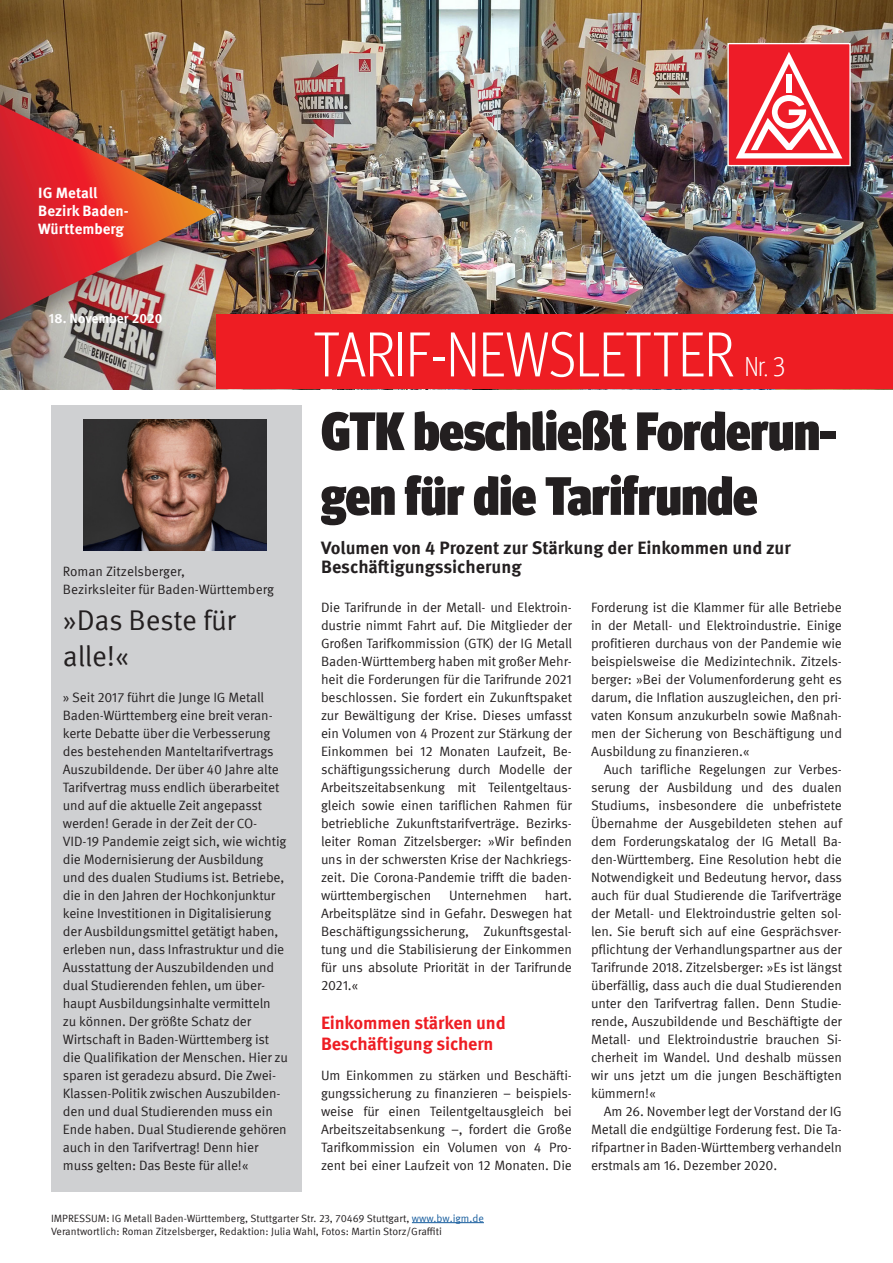
<style>
.page{position:relative;width:893px;height:1263px;background:#fff}
.page>*{position:absolute;margin:0;border:0;box-sizing:border-box;transform-origin:0 0}
.t1{font:300 condensed 63px "Meta Head IGM";color:#fff}
.t2{font:900 condensed 54px/64.8px "Meta Head IGM";letter-spacing:-.01em;color:#231f20}
.t3{font:28.5px/36px "Meta IGM";letter-spacing:-.015em;color:#231f20}
.t4{font:300 condensed 27px "Meta Head IGM";color:#fff}
.copy{font:700 18px "Meta IGM";color:#231f20}
.copy-2{font:700 18px/21px "Meta IGM";letter-spacing:-.01em;color:#ee1d23}
.t5{font:700 15px/18px "Meta IGM";color:#fff}
.copy-3{font:13.5px/18px "Meta IGM";letter-spacing:-.01em;color:#231f20;text-align:justify}
.copy-4{font:700 13.5px "Meta IGM";color:#fff}
.copy-5{font:10.5px "Meta IGM";color:#231f20}
.s1{color:#175d9e}
</style>
<div class="page">
<img style="left:0;top:0;width:893px;height:389px">
<div style="left:216px;top:315px;width:677px;height:74px;background:#ee1d23"></div>
<div style="left:51px;top:405px;width:251px;height:787px;background:#cfd0d2"></div>
<div style="left:0;top:83px;width:238px;height:271px;background:#231f20;opacity:.4"></div>
<img style="left:0;top:105px;width:216px;height:215px">
<div style="left:727px;top:43px;width:124px;height:123px;background:#ee1c28;border:1px solid #fff"></div>
<svg style="left:736px;top:52px;width:106px;height:106px"></svg>
<hr style="left:412px;top:1222px;width:72px;height:1px;background:#175d9e">
<img style="left:84px;top:420px;width:182px;height:130px">
<p class="t5" style="left:38px;top:183px;width:61px">IG Metall</p>
<p class="t5" style="left:38px;top:201px;width:92px">Bezirk Baden-<br>Württemberg</p>
<p class="copy-4" style="left:49px;top:308px;width:115px">18. November 2020</p>
<p class="t1" style="left:314px;top:310px;width:421px">TARIF-NEWSLETTER</p>
<p class="t4" style="left:745px;top:348px;width:42px">Nr. 3</p>
<p class="t2" style="left:321px;top:395px;width:518px">GTK beschließt Forderun&shy;gen für die Tarifrunde</p>
<p class="copy" style="left:321px;top:533px;width:471px">Volumen von 4 Prozent zur Stärkung der Einkommen und zur</p>
<p class="copy-3" style="left:63px;top:561px;width:124px">Roman Zitzelsberger,</p>
<p class="copy" style="left:321px;top:553px;width:202px">Beschäftigungssicherung</p>
<p class="copy-3" style="left:63px;top:579px;width:213px">Bezirksleiter für Baden-Württemberg</p>
<p class="t3" style="left:63px;top:600px;width:174px">»Das Beste für alle!«</p>
<p class="copy-3" style="left:63px;top:687px;width:227px;text-align:left">» Seit 2017 führt die Junge IG Metall Baden-Württemberg eine breit veran&shy;kerte Debatte über die Verbesserung des bestehenden Manteltarifvertrags Auszubildende. Der über 40 Jahre alte Tarifvertrag muss endlich überarbeitet und auf die aktuelle Zeit angepasst werden! Gerade in der Zeit der CO-VID-19 Pandemie zeigt sich, wie wichtig die Modernisierung der Ausbildung und des dualen Studiums ist. Betriebe, die in den Jahren der Hochkonjunktur keine Investitionen in Digitalisierung der Ausbildungsmittel getätigt haben, erleben nun, dass Infrastruktur und die Ausstattung der Auszubildenden und dual Studierenden fehlen, um über&shy;haupt Ausbildungsinhalte vermitteln<br>zu können. Der größte Schatz der Wirtschaft in Baden-Württemberg ist die Qualifikation der Menschen. Hier zu sparen ist geradezu absurd. Die Zwei-Klassen-Politik zwischen Auszubilden&shy;den und dual Studierenden muss ein Ende haben. Dual Studierende gehören auch in den Tarifvertrag! Denn hier muss gelten: Das Beste für alle!«</p>
<p class="copy-3" style="left:321px;top:597px;width:253px">Die Tarifrunde in der Metall- und Elektroin&shy;dustrie nimmt Fahrt auf. Die Mitglieder der Großen Tarifkommission (GTK) der IG Metall Baden-Württemberg haben mit großer Mehr&shy;heit die Forderungen für die Tarifrunde 2021 beschlossen. Sie fordert ein Zukunftspaket zur Bewältigung der Krise. Dieses umfasst ein Volumen von 4 Prozent zur Stärkung der Einkommen bei 12 Monaten Laufzeit, Be&shy;schäftigungssicherung durch Modelle der Arbeitszeitabsenkung mit Teilentgeltaus&shy;gleich sowie einen tariflichen Rahmen für betriebliche Zukunftstarifverträge. Bezirks&shy;leiter Roman Zitzelsberger: »Wir befinden uns in der schwersten Krise der Nachkriegs&shy;zeit. Die Corona-Pandemie trifft die baden&shy;württembergischen</p>
<p class="copy-3" style="left:321px;top:885px;width:252px;text-indent:224px">hart.<br>Arbeitsplätze sind in Gefahr. Deswegen hat Beschäftigungssicherung, Zukunftsgestal&shy;tung und die Stabilisierung der Einkommen für uns absolute Priorität in der Tarifrunde 2021.«</p>
<p class="copy-2" style="left:321px;top:1011px;width:186px">Einkommen stärken und<br>Beschäftigung sichern</p>
<p class="copy-3" style="left:321px;top:1065px;width:252px">Um Einkommen zu stärken und Beschäfti&shy;gungssicherung zu finanzieren – beispiels&shy;weise für einen Teilentgeltausgleich bei Arbeitszeitabsenkung –, fordert die Große Tarifkommission ein Volumen von 4 Pro&shy;zent bei einer Laufzeit von 12 Monaten. Die</p>
<p class="copy-3" style="left:449px;top:885px;width:80px">Unternehmen</p>
<p class="copy-5" style="left:51px;top:1210px;width:434px">IMPRESSUM: IG Metall Baden-Württemberg, Stuttgarter Str. 23, 70469 Stuttgart, <span class="s1">www.bw.igm.de</span></p>
<p class="copy-5" style="left:51px;top:1223px;width:392px">Verantwortlich: Roman Zitzelsberger, Redaktion: Julia Wahl, Fotos: Martin Storz/Graffiti</p>
<p class="copy-3" style="left:591px;top:597px;width:253px">Forderung ist die Klammer für alle Betriebe in der Metall- und Elektroindustrie. Einige profitieren durchaus von der Pandemie wie beispielsweise die Medizintechnik. Zitzels&shy;berger: »Bei der Volumenforderung geht es darum, die Inflation auszugleichen, den pri&shy;vaten Konsum anzukurbeln sowie Maßnah&shy;men der Sicherung von Beschäftigung und Ausbildung zu finanzieren.«</p>
<p class="copy-3" style="left:591px;top:759px;width:253px;text-indent:13px">Auch tarifliche Regelungen zur Verbes&shy;serung der Ausbildung und des dualen Studiums, insbesondere die unbefristete Übernahme der Ausgebildeten stehen auf dem Forderungskatalog der IG Metall Ba&shy;den-Württemberg. Eine Resolution hebt die Notwendigkeit und Bedeutung hervor, dass auch für dual Studierende die Tarifverträge der Metall- und Elektroindustrie gelten sol&shy;len. Sie beruft sich auf eine Gesprächsver&shy;pflichtung der Verhandlungspartner aus der Tarifrunde 2018. Zitzelsberger: »Es ist längst überfällig, dass auch die dual Studierenden unter den Tarifvertrag fallen. Denn Studie&shy;rende, Auszubildende und Beschäftigte der Metall- und Elektroindustrie brauchen Si&shy;cherheit im Wandel. Und deshalb müssen wir uns jetzt um die jungen Beschäftigten kümmern!«</p>
<p class="copy-3" style="left:591px;top:1101px;width:252px;text-indent:13px">Am 26. November legt der Vorstand der IG Metall die endgültige Forderung fest. Die Ta&shy;rifpartner in Baden-Württemberg verhandeln erstmals am 16. Dezember 2020.</p>
</div>
